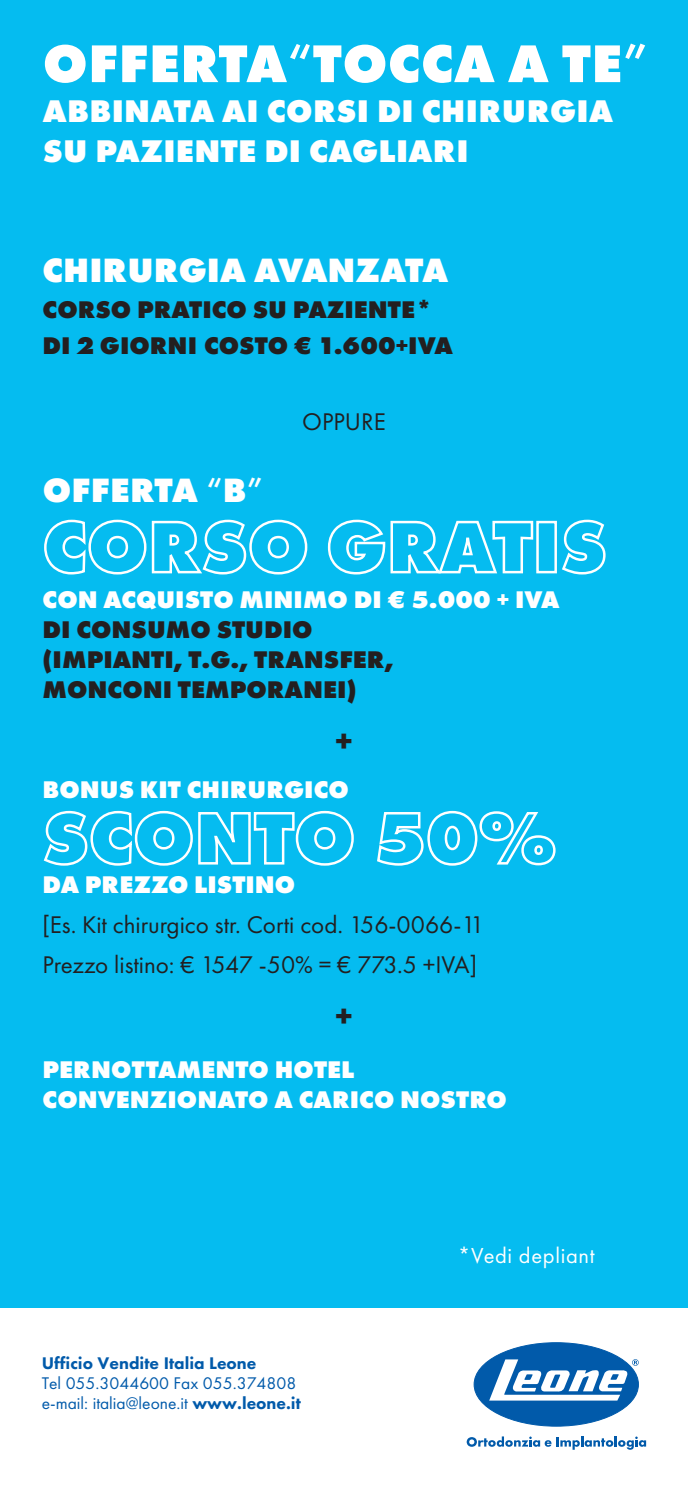
<style>
.page{position:relative;width:688px;height:1489px;background:#fff}
.page>*{position:absolute;margin:0;border:0;box-sizing:border-box;transform-origin:0 0}
.t1{font:800 55px "Futura PT";letter-spacing:.01em;color:#fff}
.t2{font:800 35px "Futura PT";color:#fff}
.t3{font:800 35px "Futura PT";color:#231f20}
.t4{font:800 32.5px/40px "Futura PT";letter-spacing:.01em;color:#fff}
.t5{font:800 25px/30px "Futura PT";color:#fff}
.t6{font:800 25px/30px "Futura PT";color:#231f20}
.t7{font:25px/40px "Futura PT";color:#231f20}
.t8{font:22.5px "Futura PT";letter-spacing:.03em;color:#fff}
.t9{font:17.5px/20px "Futura PT";color:#015aaa}
.t10{font:800 17.5px "Futura PT";color:#015aaa}
.s1{font-weight:500}
.s2{font-weight:800}
</style>
<div class="page">
<div style="left:0;top:0;width:687px;height:1307px;background:#05bcf0"></div>
<svg style="left:44px;top:519px;width:264px;height:56px"></svg>
<svg style="left:327px;top:519px;width:207px;height:56px"></svg>
<div style="left:536px;top:521px;width:20px;height:52px;border:2px solid #fff"></div>
<svg style="left:562px;top:519px;width:44px;height:56px"></svg>
<svg style="left:43px;top:810px;width:311px;height:56px"></svg>
<svg style="left:377px;top:810px;width:179px;height:56px"></svg>
<svg style="left:466px;top:1436px;width:180px;height:12px"></svg>
<div style="left:474px;top:1342px;width:164px;height:83px;background:#015aaa;border-radius:50%"></div>
<svg style="left:489px;top:1358px;width:149px;height:42px"></svg>
<h1 class="t1" style="left:43px;top:29px;width:606px">OFFERTA<span class="s1">“</span>TOCCA A TE<span class="s1">”</span></h1>
<h3 class="t4" style="left:43px;top:91px;width:571px">ABBINATA AI CORSI DI CHIRURGIA<br>SU PAZIENTE DI CAGLIARI</h3>
<h2 class="t2" style="left:43px;top:248px;width:407px">CHIRURGIA AVANZATA</h2>
<p class="t6" style="left:43px;top:291px;width:412px;line-height:36px">CORSO PRATICO SU PAZIENTE*<br>DI 2 GIORNI COSTO € 1.600+IVA</p>
<h2 class="t2" style="left:43px;top:468px;width:221px">OFFERTA <span class="s1">“</span>B<span class="s1">”</span></h2>
<p class="t7" style="left:302px;top:401px;width:85px">OPPURE</p>
<p class="t5" style="left:43px;top:584px;width:518px">CON ACQUISTO MINIMO DI € 5.000 + IVA</p>
<p class="t6" style="left:43px;top:614px;width:352px">DI CONSUMO STUDIO (IMPIANTI, T.G., TRANSFER,<br>MONCONI TEMPORANEI)</p>
<h2 class="t3" style="left:335px;top:719px;width:19px">+</h2>
<p class="t5" style="left:43px;top:774px;width:308px">BONUS KIT CHIRURGICO</p>
<p class="t5" style="left:43px;top:869px;width:254px">DA PREZZO LISTINO</p>
<p class="t7" style="left:43px;top:904px;width:443px">[Es. Kit chirurgico str. Corti cod. 156-0066-11<br>Prezzo listino: € 1547 -50% = € 773.5 +IVA]</p>
<h2 class="t3" style="left:335px;top:994px;width:19px">+</h2>
<p class="t5" style="left:43px;top:1054px;width:466px">PERNOTTAMENTO HOTEL<br>CONVENZIONATO A CARICO NOSTRO</p>
<p class="t10" style="left:42px;top:1351px;width:216px">Ufficio Vendite Italia Leone</p>
<p class="t9" style="left:42px;top:1372px;width:261px">Tel 055.3044600 Fax 055.374808 e-mail: italia@leone.it <span class="s2">www.leone.it</span></p>
<p class="t8" style="left:457px;top:1241px;width:138px">*Vedi depliant</p>
</div>
